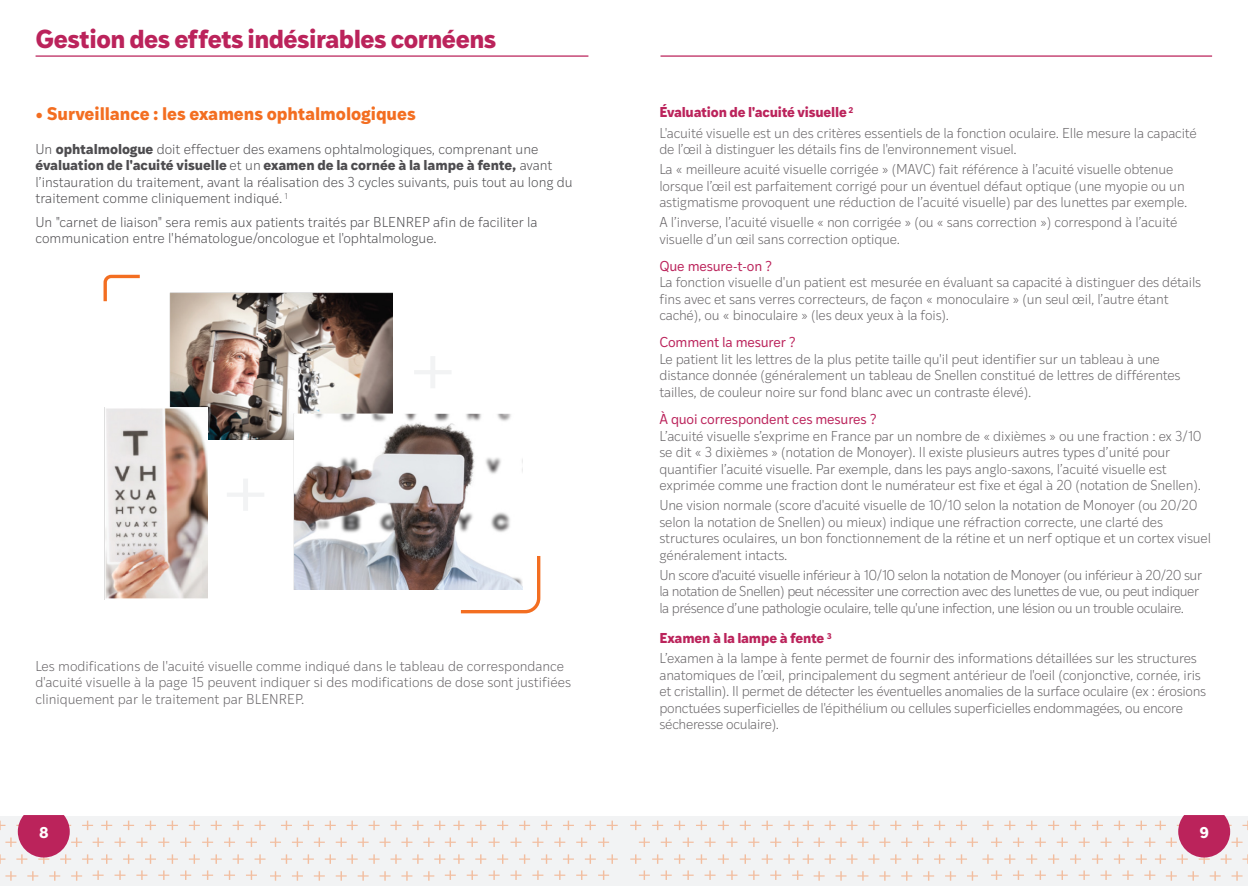
<style>
.page{position:relative;width:1248px;height:886px;background:#fff}
.page>*{position:absolute;margin:0;border:0;box-sizing:border-box;transform-origin:0 0}
.t1{font:700 25px "Ivy Style Sans";letter-spacing:-.02em;color:#bb235b}
.t2{font:700 17.5px "Ivy Style Sans";color:#f36e21}
.t3{font:700 15px "Ivy Style Sans";color:#fff}
.t4{font:300 13.75px/16.5px "Ivy Style Sans";letter-spacing:-.02em;color:#676467}
.t5{font:300 13.75px/16.5px "Ivy Style Sans";color:#4d4c4f}
.t6{font:300 13.75px/16.5px "Ivy Style Sans";color:#676467}
.t7{font:13.75px "Ivy Style Sans";letter-spacing:-.01em;color:#bb235b}
.t8{font:700 13.75px "Ivy Style Sans";letter-spacing:-.015em;color:#bb235b}
.s1{font-weight:700}
</style>
<div class="page">
<div style="left:0;top:816px;width:1247px;height:70px;background:#f2f3f4"></div>
<svg style="left:270px;top:871px;width:11px;height:10px"></svg>
<svg style="left:292px;top:871px;width:11px;height:10px"></svg>
<svg style="left:314px;top:871px;width:11px;height:10px"></svg>
<svg style="left:336px;top:871px;width:11px;height:10px"></svg>
<svg style="left:357px;top:871px;width:11px;height:10px"></svg>
<svg style="left:379px;top:871px;width:11px;height:10px"></svg>
<svg style="left:401px;top:871px;width:11px;height:10px"></svg>
<svg style="left:423px;top:871px;width:11px;height:10px"></svg>
<svg style="left:445px;top:870px;width:11px;height:10px"></svg>
<svg style="left:466px;top:870px;width:11px;height:10px"></svg>
<svg style="left:488px;top:870px;width:11px;height:10px"></svg>
<svg style="left:510px;top:870px;width:11px;height:10px"></svg>
<svg style="left:532px;top:870px;width:11px;height:10px"></svg>
<svg style="left:554px;top:870px;width:11px;height:10px"></svg>
<svg style="left:576px;top:870px;width:11px;height:10px"></svg>
<svg style="left:598px;top:870px;width:11px;height:10px"></svg>
<svg style="left:5px;top:871px;width:11px;height:10px"></svg>
<svg style="left:27px;top:871px;width:11px;height:10px"></svg>
<svg style="left:49px;top:871px;width:11px;height:10px"></svg>
<svg style="left:71px;top:871px;width:11px;height:10px"></svg>
<svg style="left:93px;top:870px;width:11px;height:10px"></svg>
<svg style="left:114px;top:870px;width:11px;height:10px"></svg>
<svg style="left:136px;top:870px;width:11px;height:10px"></svg>
<svg style="left:158px;top:870px;width:11px;height:10px"></svg>
<svg style="left:180px;top:870px;width:11px;height:10px"></svg>
<svg style="left:202px;top:870px;width:11px;height:10px"></svg>
<svg style="left:224px;top:870px;width:11px;height:10px"></svg>
<svg style="left:246px;top:870px;width:11px;height:10px"></svg>
<svg style="left:967px;top:871px;width:10px;height:10px"></svg>
<svg style="left:945px;top:871px;width:10px;height:10px"></svg>
<svg style="left:923px;top:871px;width:11px;height:10px"></svg>
<svg style="left:901px;top:871px;width:11px;height:10px"></svg>
<svg style="left:879px;top:871px;width:11px;height:10px"></svg>
<svg style="left:857px;top:871px;width:11px;height:10px"></svg>
<svg style="left:835px;top:871px;width:11px;height:10px"></svg>
<svg style="left:813px;top:871px;width:11px;height:10px"></svg>
<svg style="left:792px;top:870px;width:11px;height:10px"></svg>
<svg style="left:770px;top:870px;width:11px;height:10px"></svg>
<svg style="left:748px;top:870px;width:11px;height:10px"></svg>
<svg style="left:726px;top:870px;width:11px;height:10px"></svg>
<svg style="left:704px;top:870px;width:11px;height:10px"></svg>
<svg style="left:682px;top:870px;width:11px;height:10px"></svg>
<svg style="left:660px;top:870px;width:11px;height:10px"></svg>
<svg style="left:638px;top:870px;width:11px;height:10px"></svg>
<svg style="left:1231px;top:871px;width:11px;height:10px"></svg>
<svg style="left:1209px;top:871px;width:11px;height:10px"></svg>
<svg style="left:1187px;top:871px;width:11px;height:10px"></svg>
<svg style="left:1166px;top:871px;width:10px;height:10px"></svg>
<svg style="left:1144px;top:870px;width:11px;height:10px"></svg>
<svg style="left:1122px;top:870px;width:11px;height:10px"></svg>
<svg style="left:1100px;top:870px;width:11px;height:10px"></svg>
<svg style="left:1078px;top:870px;width:11px;height:10px"></svg>
<svg style="left:1056px;top:870px;width:11px;height:10px"></svg>
<svg style="left:1035px;top:870px;width:10px;height:10px"></svg>
<svg style="left:1013px;top:870px;width:10px;height:10px"></svg>
<svg style="left:991px;top:870px;width:10px;height:10px"></svg>
<svg style="left:0;top:815px;width:617px;height:49px"></svg>
<svg style="left:630px;top:815px;width:617px;height:49px"></svg>
<img style="left:169px;top:293px;width:223px;height:147px">
<img style="left:294px;top:413px;width:229px;height:176px">
<img style="left:104px;top:407px;width:104px;height:192px">
<svg style="left:414px;top:356px;width:37px;height:32px"></svg>
<svg style="left:103px;top:274px;width:37px;height:28px"></svg>
<svg style="left:457px;top:553px;width:84px;height:61px"></svg>
<svg style="left:227px;top:479px;width:37px;height:32px"></svg>
<hr style="left:36px;top:55px;width:552px;height:2px;background:#bb235b">
<hr style="left:660px;top:55px;width:551px;height:2px;background:#bb235b">
<p class="t1" style="left:36px;top:19px;width:462px">Gestion des effets indésirables cornéens</p>
<p class="t2" style="left:35px;top:100px;width:382px">• Surveillance : les examens ophtalmologiques</p>
<p class="t5" style="left:35px;top:140px;width:538px">Un <span class="s1">ophtalmologue</span> doit effectuer des examens ophtalmologiques, comprenant une <span class="s1">évaluation de l'acuité visuelle</span> et un <span class="s1">examen de la cornée à la lampe à fente,</span> avant l’instauration du traitement, avant la réalisation des 3 cycles suivants, puis tout au long du traitement comme cliniquement indiqué. <sup>1</sup></p>
<p class="t5" style="left:35px;top:213px;width:503px">Un "carnet de liaison" sera remis aux patients traités par BLENREP afin de faciliter la communication entre l'hématologue/oncologue et l'ophtalmologue.</p>
<p class="t6" style="left:35px;top:657px;width:537px">Les modifications de l'acuité visuelle comme indiqué dans le tableau de correspondance d'acuité visuelle à la page 15 peuvent indiquer si des modifications de dose sont justifiées cliniquement par le traitement par BLENREP.</p>
<p class="t8" style="left:659px;top:101px;width:195px">Évaluation de l'acuité visuelle <sup>2</sup></p>
<p class="t4" style="left:659px;top:124px;width:539px">L'acuité visuelle est un des critères essentiels de la fonction oculaire. Elle mesure la capacité de l’œil à distinguer les détails fins de l'environnement visuel.</p>
<p class="t4" style="left:659px;top:160px;width:529px">La « meilleure acuité visuelle corrigée » (MAVC) fait référence à l’acuité visuelle obtenue lorsque l’œil est parfaitement corrigé pour un éventuel défaut optique (une myopie ou un astigmatisme provoquent une réduction de l’acuité visuelle) par des lunettes par exemple.</p>
<p class="t4" style="left:659px;top:213px;width:519px">A l’inverse, l’acuité visuelle « non corrigée » (ou « sans correction ») correspond à l’acuité visuelle d’un œil sans correction optique.</p>
<p class="t7" style="left:659px;top:256px;width:114px">Que mesure-t-on ?</p>
<p class="t4" style="left:659px;top:273px;width:543px">La fonction visuelle d'un patient est mesurée en évaluant sa capacité à distinguer des détails fins avec et sans verres correcteurs, de façon « monoculaire » (un seul œil, l’autre étant caché), ou « binoculaire » (les deux yeux à la fois).</p>
<p class="t7" style="left:659px;top:332px;width:138px">Comment la mesurer ?</p>
<p class="t4" style="left:659px;top:350px;width:522px">Le patient lit les lettres de la plus petite taille qu'il peut identifier sur un tableau à une distance donnée (généralement un tableau de Snellen constitué de lettres de différentes tailles, de couleur noire sur fond blanc avec un contraste élevé).</p>
<p class="t7" style="left:659px;top:409px;width:219px">À quoi correspondent ces mesures ?</p>
<p class="t4" style="left:659px;top:427px;width:543px">L’acuité visuelle s’exprime en France par un nombre de « dixièmes » ou une fraction : ex 3/10 se dit « 3 dixièmes » (notation de Monoyer). Il existe plusieurs autres types d’unité pour quantifier l’acuité visuelle. Par exemple, dans les pays anglo-saxons, l’acuité visuelle est exprimée comme une fraction dont le numérateur est fixe et égal à 20 (notation de Snellen).</p>
<p class="t4" style="left:659px;top:496px;width:553px">Une vision normale (score d'acuité visuelle de 10/10 selon la notation de Monoyer (ou 20/20 selon la notation de Snellen) ou mieux) indique une réfraction correcte, une clarté des structures oculaires, un bon fonctionnement de la rétine et un nerf optique et un cortex visuel généralement intacts.</p>
<p class="t4" style="left:659px;top:566px;width:544px">Un score d'acuité visuelle inférieur à 10/10 selon la notation de Monoyer (ou inférieur à 20/20 sur la notation de Snellen) peut nécessiter une correction avec des lunettes de vue, ou peut indiquer la présence d’une pathologie oculaire, telle qu'une infection, une lésion ou un trouble oculaire.</p>
<p class="t8" style="left:659px;top:627px;width:174px">Examen à la lampe à fente <sup>3</sup></p>
<p class="t4" style="left:659px;top:649px;width:548px">L’examen à la lampe à fente permet de fournir des informations détaillées sur les structures anatomiques de l’œil, principalement du segment antérieur de l'oeil (conjonctive, cornée, iris et cristallin). Il permet de détecter les éventuelles anomalies de la surface oculaire (ex : érosions ponctuées superficielles de l'épithélium ou cellules superficielles endommagées, ou encore sécheresse oculaire).</p>
<p class="t3" style="left:39px;top:820px;width:11px">8</p>
<p class="t3" style="left:1199px;top:820px;width:11px">9</p>
</div>
